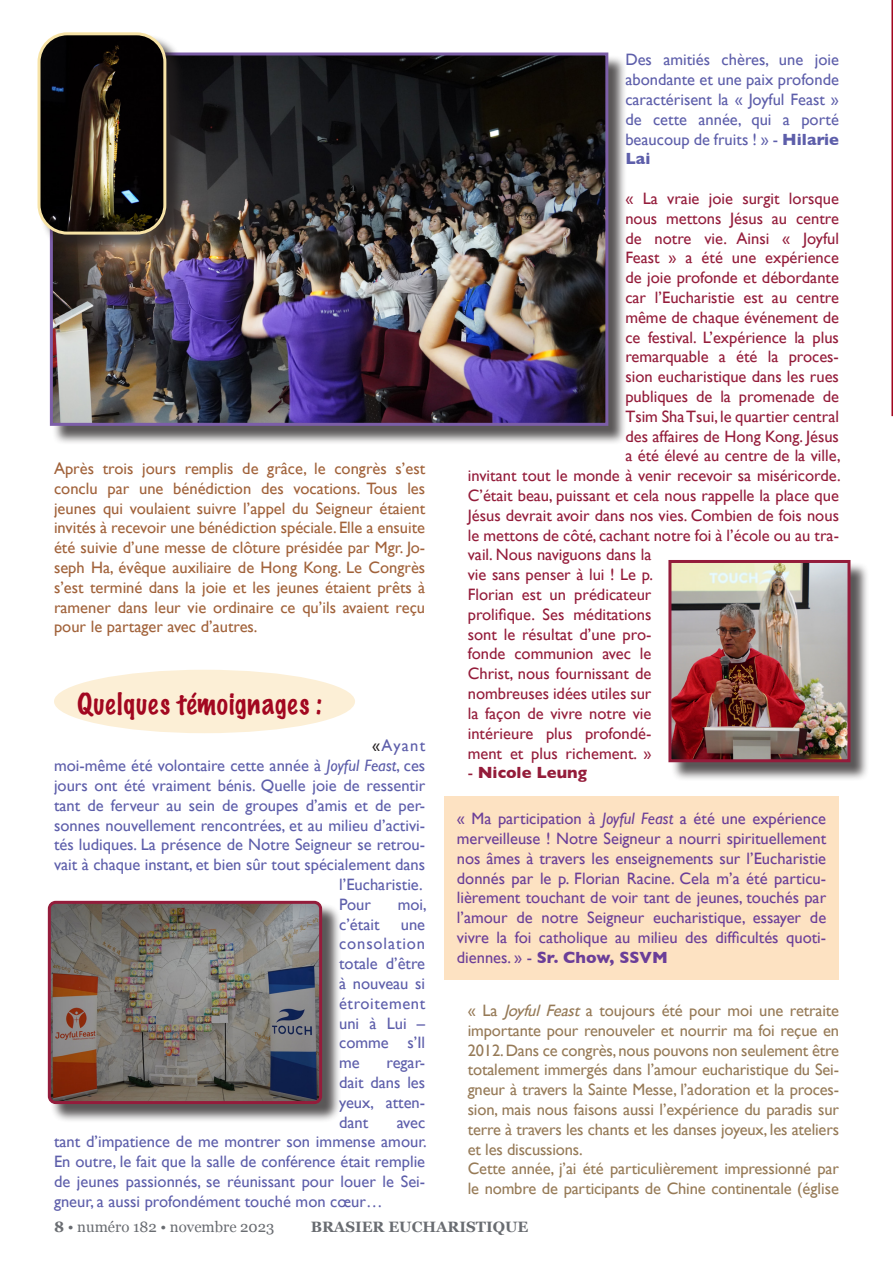
<style>
.page{position:relative;width:893px;height:1263px;background:#fff}
.page>*{position:absolute;margin:0;border:0;box-sizing:border-box;transform-origin:0 0}
.t1{font:100 27px "Marker Felt";letter-spacing:.03em;color:#a20720}
.t2{font:16.5px "Gill Sans";color:#941c3a}
.t3{font:16.5px/19.8px "Gill Sans";color:#5d5eaa;text-align:justify}
.t4{font:16.5px/19.8px "Gill Sans";color:#a1623a;text-align:justify}
.t5{font:16.5px/19.8px "Gill Sans";letter-spacing:-.01em;color:#967a57;text-align:justify}
.t6{font:16.5px/19.8px "Gill Sans";color:#6b3e98;text-align:justify}
.t7{font:16.5px/19.8px "Gill Sans";letter-spacing:-.01em;color:#967a56}
.t8{font:16.5px/19.8px "Gill Sans";color:#941c3b;text-align:justify}
.t9{font:700 16.5px "Gill Sans";color:#941c3a}
.t10{font:15px "Georgia";color:#696c71}
.t11{font:700 15px "Georgia";color:#696c71}
.s1{color:#231f20}
.s2{font-style:italic}
.s3{font-weight:700}
.s4{font-weight:400}
</style>
<div class="page">
<div style="left:52px;top:55px;width:575px;height:390px;background:#231f20;opacity:.75"></div>
<img style="left:54px;top:56px;width:550px;height:366px">
<div style="left:50px;top:52px;width:558px;height:374px;border:3px solid #7c5ea8"></div>
<svg style="left:891px;top:0;width:2px;height:416px"></svg>
<div style="left:40px;top:34px;width:145px;height:220px;background:#231f20;opacity:.75"></div>
<img style="left:40px;top:34px;width:125px;height:199px">
<div style="left:38px;top:32px;width:128px;height:203px;border:3px solid #f7e3a6;border-radius:28px"></div>
<div style="left:50px;top:903px;width:291px;height:220px;background:#231f20;opacity:.75"></div>
<img style="left:52px;top:905px;width:266px;height:195px">
<div style="left:48px;top:901px;width:274px;height:203px;border:3px solid #941c3b;border-radius:6px"></div>
<div style="left:670px;top:562px;width:199px;height:219px;background:#231f20;opacity:.75"></div>
<img style="left:672px;top:564px;width:174px;height:194px">
<div style="left:668px;top:560px;width:182px;height:202px;border:3px solid #941c3b"></div>
<div style="left:54px;top:670px;width:301px;height:63px;background:#fcefd6;border-radius:50%"></div>
<div style="left:444px;top:796px;width:395px;height:183px;background:#fde2c2"></div>
<p class="t4" style="left:54px;top:458px;width:373px">Après trois jours remplis de grâce, le congrès s’est conclu par une bénédiction des vocations. Tous les jeunes qui voulaient suivre l’appel du Seigneur étaient invités à recevoir une bénédiction spéciale. Elle a ensuite été suivie d’une messe de clôture présidée par Mgr. Jo&shy;seph Ha, évêque auxiliaire de Hong Kong. Le Congrès s’est terminé dans la joie et les jeunes étaient prêts à ramener dans leur vie ordinaire ce qu’ils avaient reçu pour le partager avec d’autres.</p>
<h1 class="t1" style="left:77px;top:683px;width:247px">Quelques témoignages :</h1>
<p class="t3" style="left:372px;top:736px;width:55px"><span class="s1">«</span>Ayant</p>
<p class="t3" style="left:54px;top:755px;width:373px">moi-même été volontaire cette année à <span class="s2">Joyful Feast</span>, ces</p>
<p class="t3" style="left:54px;top:775px;width:373px">jours ont été vraiment bénis. Quelle joie de ressentir</p>
<p class="t3" style="left:54px;top:795px;width:373px">tant de ferveur au sein de groupes d’amis et de per-</p>
<p class="t3" style="left:54px;top:815px;width:373px">sonnes nouvellement rencontrées, et au milieu d’activi-</p>
<p class="t3" style="left:54px;top:835px;width:373px">tés ludiques. La présence de Notre Seigneur se retrou-</p>
<p class="t3" style="left:54px;top:854px;width:373px">vait à chaque instant, et bien sûr tout spécialement dans</p>
<p class="t3" style="left:339px;top:874px;width:85px">l’Eucharistie.</p>
<p class="t3" style="left:339px;top:894px;width:33px">Pour</p>
<p class="t3" style="left:398px;top:894px;width:31px">moi,</p>
<p class="t3" style="left:339px;top:914px;width:42px">c’était</p>
<p class="t3" style="left:339px;top:914px;width:88px;text-indent:62px">une consolation totale d’être à nouveau si étroitement uni à Lui – comme s’Il me</p>
<p class="t3" style="left:339px;top:1052px;width:88px;text-indent:47px">regar&shy;dait dans les yeux, atten&shy;dant</p>
<p class="t3" style="left:54px;top:1112px;width:374px;text-indent:343px">avec tant d’impatience de me montrer son immense amour.<br>En outre, le fait que la salle de conférence était remplie de jeunes passionnés, se réunissant pour louer le Sei&shy;gneur, a aussi profondément touché mon cœur…</p>
<p class="t3" style="left:625px;top:50px;width:215px">Des amitiés chères, une joie abondante et une paix profonde caractérisent la « Joyful Feast » de cette année, qui a porté beaucoup de fruits ! » - <span class="s3">Hilarie Lai</span></p>
<p class="t8" style="left:625px;top:188px;width:215px">« La vraie joie surgit lorsque nous mettons Jésus au centre de notre vie. Ainsi « Joyful</p>
<p class="t2" style="left:625px;top:248px;width:215px">Feast » a été une expérience</p>
<p class="t2" style="left:625px;top:268px;width:215px">de joie profonde et débordante</p>
<p class="t2" style="left:625px;top:288px;width:215px">car l’Eucharistie est au centre</p>
<p class="t2" style="left:625px;top:308px;width:215px">même de chaque événement de</p>
<p class="t2" style="left:625px;top:327px;width:215px">ce festival. L’expérience la plus</p>
<p class="t2" style="left:625px;top:347px;width:215px">remarquable a été la proces-</p>
<p class="t2" style="left:625px;top:367px;width:215px">sion eucharistique dans les rues</p>
<p class="t2" style="left:625px;top:387px;width:215px">publiques de la promenade de</p>
<p class="t2" style="left:625px;top:407px;width:215px">Tsim Sha Tsui, le quartier central</p>
<p class="t2" style="left:625px;top:426px;width:215px">des affaires de Hong Kong. Jésus</p>
<p class="t2" style="left:625px;top:446px;width:217px">a été élevé au centre de la ville,</p>
<p class="t2" style="left:468px;top:466px;width:374px">invitant tout le monde à venir recevoir sa miséricorde.</p>
<p class="t2" style="left:468px;top:486px;width:373px">C’était beau, puissant et cela nous rappelle la place que</p>
<p class="t2" style="left:468px;top:506px;width:373px">Jésus devrait avoir dans nos vies. Combien de fois nous</p>
<p class="t2" style="left:468px;top:525px;width:373px">le mettons de côté, cachant notre foi à l’école ou au tra-</p>
<p class="t2" style="left:468px;top:545px;width:185px">vail. Nous naviguons dans la</p>
<p class="t2" style="left:468px;top:565px;width:187px">vie sans penser à lui ! Le p.</p>
<p class="t2" style="left:468px;top:585px;width:185px">Florian est un prédicateur</p>
<p class="t2" style="left:468px;top:605px;width:185px">prolifique. Ses méditations</p>
<p class="t2" style="left:468px;top:624px;width:185px">sont le résultat d’une pro-</p>
<p class="t2" style="left:468px;top:644px;width:185px">fonde communion avec le</p>
<p class="t2" style="left:468px;top:664px;width:185px">Christ, nous fournissant de</p>
<p class="t2" style="left:468px;top:684px;width:185px">nombreuses idées utiles sur</p>
<p class="t2" style="left:468px;top:704px;width:185px">la façon de vivre notre vie</p>
<p class="t2" style="left:468px;top:723px;width:185px">intérieure plus profondé-</p>
<p class="t2" style="left:468px;top:743px;width:185px">ment et plus richement. »</p>
<p class="t9" style="left:468px;top:760px;width:121px"><span class="s4">-</span> Nicole Leung</p>
<p class="t6" style="left:457px;top:808px;width:371px">« Ma participation à <span class="s2">Joyful Feast</span> a été une expérience merveilleuse ! Notre Seigneur a nourri spirituellement nos âmes à travers les enseignements sur l’Eucharistie donnés par le p. Florian Racine. Cela m’a été particu&shy;lièrement touchant de voir tant de jeunes, touchés par l’amour de notre Seigneur eucharistique, essayer de vivre la foi catholique au milieu des difficultés quoti&shy;diennes. » - <span class="s3">Sr. Chow, SSVM</span></p>
<p class="t5" style="left:468px;top:1000px;width:373px">« La <span class="s2">Joyful Feast</span> a toujours été pour moi une retraite importante pour renouveler et nourrir ma foi reçue en 2012. Dans ce congrès, nous pouvons non seulement être totalement immergés dans l’amour eucharistique du Sei&shy;gneur à travers la Sainte Messe, l’adoration et la proces&shy;sion, mais nous faisons aussi l’expérience du paradis sur terre à travers les chants et les danses joyeux, les ateliers et les discussions.</p>
<p class="t7" style="left:468px;top:1159px;width:373px">Cette année, j’ai été particulièrement impressionné par le nombre de participants de Chine continentale (église</p>
<p class="t10" style="left:54px;top:1216px;width:222px"><span class="s3">8</span> • numéro 182 • novembre 2023</p>
<p class="t11" style="left:311px;top:1215px;width:219px">BRASIER EUCHARISTIQUE</p>
</div>
